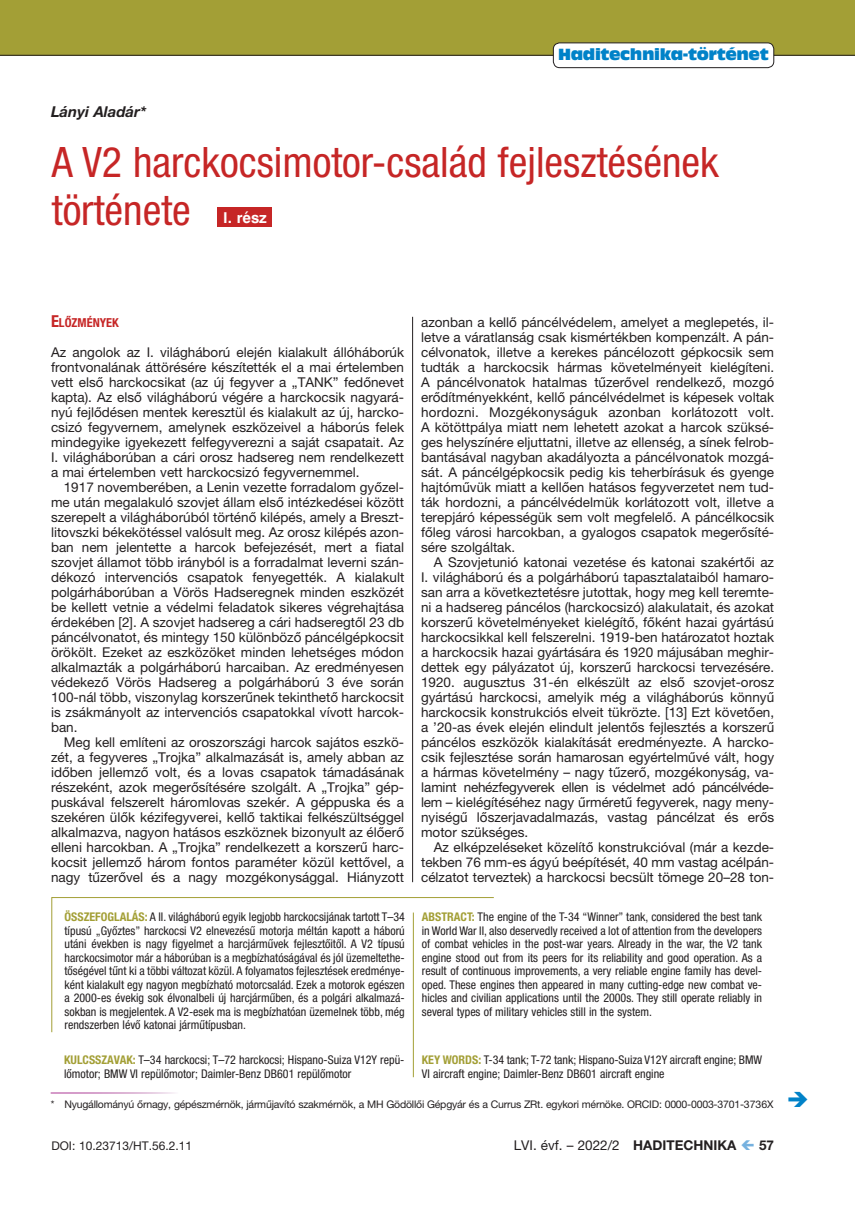
<style>
.page{position:relative;width:855px;height:1212px;background:#fff}
.page>*{position:absolute;margin:0;border:0;box-sizing:border-box;transform-origin:0 0}
.t1{font:condensed 42px/48px "Helvetica Neue LT Pro";color:#c62626}
.t2{font:15px "Antique Olive Compact";letter-spacing:-.02em;color:#0082c8}
.t3{font:italic 700 15px "Helvetica Neue LT Pro";color:#231f20}
.t4{font:15px "Swiss 721 HU Bold";color:#fff}
.t5{font:13.5px/15px "Helvetica Neue LT Pro";color:#231f20;text-align:justify}
.t6{font:700 13.5px "Helvetica Neue LT Pro";color:#231f20}
.t7{font:700 condensed 12.3px "Helvetica Neue LT Pro";color:#c62626}
.t8{font:condensed 12px/13.5px "Helvetica Neue LT Pro";color:#231f20;text-align:justify}
.t9{font:12px "Helvetica Neue LT Pro";color:#231f20}
.t10{font:10.5px "Helvetica Neue LT Pro";letter-spacing:-.02em;color:#231f20}
.s1{font-size:16.5px}
.s2{font-weight:700;color:#a39f36}
.s3{font-weight:700}
</style>
<div class="page">
<hr style="left:413px;top:912px;width:1px;height:165px;background:#a39f36">
<svg style="left:51px;top:897px;width:443px;height:136px"></svg>
<div style="left:0;top:0;width:855px;height:55px;background:#a39f36"></div>
<hr style="left:0;top:55px;width:855px;height:1px;background:#231f20">
<div style="left:553px;top:43px;width:220px;height:25px;background:#fff;border-radius:6px"></div>
<div style="left:553px;top:43px;width:221px;height:25px;border:1px solid #231f20;border-radius:6px"></div>
<div style="left:218px;top:207px;width:54px;height:20px;background:#c62626"></div>
<hr style="left:412px;top:317px;width:1px;height:565px;background:#231f20">
<p class="t2" style="left:558px;top:44px;width:212px">Haditechnika-történet</p>
<p class="t3" style="left:51px;top:102px;width:97px">Lányi Aladár*</p>
<h1 class="t1" style="left:52px;top:138px;width:668px">A V2 harckocsimotor-család fejlesztésének története</h1>
<p class="t4" style="left:223px;top:208px;width:45px">I. rész</p>
<p class="t7" style="left:51px;top:315px;width:69px"><span class="s1">E</span>LŐZMÉNYEK</p>
<p class="t5" style="left:51px;top:345px;width:354px">Az angolok az I. világháború elején kialakult állóháborúk frontvonalának áttörésére készítették el a mai értelemben vett első harckocsikat (az új fegyver a „TANK” fedőnevet kapta). Az első világháború végére a harckocsik nagyará&shy;nyú fejlődésen mentek keresztül és kialakult az új, harcko&shy;csizó fegyvernem, amelynek eszközeivel a háborús felek mindegyike igyekezett felfegyverezni a saját csapatait. Az I. világháborúban a cári orosz hadsereg nem rendelkezett a mai értelemben vett harckocsizó fegyvernemmel.</p>
<p class="t5" style="left:51px;top:480px;width:355px;text-indent:13px">1917 novemberében, a Lenin vezette forradalom győzel&shy;me után megalakuló szovjet állam első intézkedései között szerepelt a világháborúból történő kilépés, amely a Breszt&shy;litovszki békekötéssel valósult meg. Az orosz kilépés azon&shy;ban nem jelentette a harcok befejezését, mert a fiatal szovjet államot több irányból is a forradalmat leverni szán&shy;dékozó intervenciós csapatok fenyegették. A kialakult polgárháborúban a Vörös Hadseregnek minden eszközét be kellett vetnie a védelmi feladatok sikeres végrehajtása érdekében [2]. A szovjet hadsereg a cári hadseregtől 23 db páncélvonatot, és mintegy 150 különböző páncélgépkocsit örökölt. Ezeket az eszközöket minden lehetséges módon alkalmazták a polgárháború harcaiban. Az eredményesen védekező Vörös Hadsereg a polgárháború 3 éve során 100-nál több, viszonylag korszerűnek tekinthető harckocsit is zsákmányolt az intervenciós csapatokkal vívott harcok&shy;ban.</p>
<p class="t5" style="left:51px;top:735px;width:354px;text-indent:13px">Meg kell említeni az oroszországi harcok sajátos eszkö&shy;zét, a fegyveres „Trojka” alkalmazását is, amely abban az időben jellemző volt, és a lovas csapatok támadásának részeként, azok megerősítésére szolgált. A „Trojka” gép&shy;puskával felszerelt háromlovas szekér. A géppuska és a szekéren ülők kézifegyverei, kellő taktikai felkészültséggel alkalmazva, nagyon hatásos eszköznek bizonyult az élőerő elleni harcokban. A „Trojka” rendelkezett a korszerű harc&shy;kocsit jellemző három fontos paraméter közül kettővel, a nagy tűzerővel és a nagy mozgékonysággal. Hiányzott</p>
<p class="t5" style="left:421px;top:315px;width:355px">azonban a kellő páncélvédelem, amelyet a meglepetés, il&shy;letve a váratlanság csak kismértékben kompenzált. A pán&shy;célvonatok, illetve a kerekes páncélozott gépkocsik sem tudták a harckocsik hármas követelményeit kielégíteni.<br>A páncélvonatok hatalmas tűzerővel rendelkező, mozgó erődítményekként, kellő páncélvédelmet is képesek voltak hordozni. Mozgékonyságuk azonban korlátozott volt.<br>A kötöttpálya miatt nem lehetett azokat a harcok szüksé&shy;ges helyszínére eljuttatni, illetve az ellenség, a sínek felrob&shy;bantásával nagyban akadályozta a páncélvonatok mozgá&shy;sát. A páncélgépkocsik pedig kis teherbírásuk és gyenge hajtóművük miatt a kellően hatásos fegyverzetet nem tud&shy;ták hordozni, a páncélvédelmük korlátozott volt, illetve a terepjáró képességük sem volt megfelelő. A páncélkocsik főleg városi harcokban, a gyalogos csapatok megerősíté&shy;sére szolgáltak.</p>
<p class="t5" style="left:421px;top:554px;width:354px;text-indent:13px">A Szovjetunió katonai vezetése és katonai szakértői az I. világháború és a polgárháború tapasztalataiból hamaro&shy;san arra a következtetésre jutottak, hogy meg kell teremte&shy;ni a hadsereg páncélos (harckocsizó) alakulatait, és azokat korszerű követelményeket kielégítő, főként hazai gyártású harckocsikkal kell felszerelni. 1919-ben határozatot hoztak a harckocsik hazai gyártására és 1920 májusában meghir&shy;dettek egy pályázatot új, korszerű harckocsi tervezésére.<br>1920. augusztus 31-én elkészült az első szovjet-orosz gyártású harckocsi, amelyik még a világháborús könnyű harckocsik konstrukciós elveit tükrözte. [13] Ezt követően, a ’20-as évek elején elindult jelentős fejlesztés a korszerű páncélos eszközök kialakítását eredményezte. A harcko&shy;csik fejlesztése során hamarosan egyértelművé vált, hogy a hármas követelmény – nagy tűzerő, mozgékonyság, va&shy;lamint nehézfegyverek ellen is védelmet adó páncélvéde&shy;lem – kielégítéséhez nagy űrméretű fegyverek, nagy men - nyiségű lőszerjavadalmazás, vastag páncélzat és erős motor szükséges.</p>
<p class="t5" style="left:421px;top:839px;width:354px;text-indent:13px">Az elképzeléseket közelítő konstrukcióval (már a kezde&shy;tekben 76 mm-es ágyú beépítését, 40 mm vastag acélpán&shy;célzatot terveztek) a harckocsi becsült tömege 20–28 ton-</p>
<p class="t8" style="left:65px;top:910px;width:342px"><span class="s2">ÖSSZEFOGLALÁS:</span> A II. világháború egyik legjobb harckocsijának tartott T–34 típusú „Győztes” harckocsi V2 elnevezésű motorja méltán kapott a háború utáni években is nagy figyelmet a harcjárművek fejlesztőitől. A V2 típusú harckocsimotor már a háborúban is a megbízhatóságával és jól üzemeltethe&shy;tőségével tűnt ki a többi változat közül. A folyamatos fejlesztések eredménye&shy;ként kialakult egy nagyon megbízható motorcsalád. Ezek a motorok egészen a 2000-es évekig sok élvonalbeli új harcjárműben, és a polgári alkalmazá&shy;sokban is megjelentek. A V2-esek ma is megbízhatóan üzemelnek több, még rendszerben lévő katonai járműtípusban.</p>
<p class="t8" style="left:422px;top:910px;width:342px"><span class="s2">ABSTRACT:</span> The engine of the T-34 “Winner” tank, considered the best tank in World War II, also deservedly received a lot of attention from the developers of combat vehicles in the post-war years. Already in the war, the V2 tank engine stood out from its peers for its reliability and good operation. As a result of continuous improvements, a very reliable engine family has devel&shy;oped. These engines then appeared in many cutting-edge new combat ve&shy;hicles and civilian applications until the 2000s. They still operate reliably in several types of military vehicles still in the system.</p>
<p class="t8" style="left:422px;top:1053px;width:342px"><span class="s2">KEY WORDS:</span> T-34 tank; T-72 tank; Hispano-Suiza V12Y aircraft engine; BMW<br>VI aircraft engine; Daimler-Benz DB601 aircraft engine</p>
<p class="t8" style="left:64px;top:1053px;width:342px"><span class="s2">KULCSSZAVAK:</span> T–34 harckocsi; T–72 harckocsi; Hispano-Suiza V12Y repü&shy;lőmotor; BMW VI repülőmotor; Daimler-Benz DB601 repülőmotor</p>
<p class="t10" style="left:51px;top:1097px;width:724px">* Nyugállományú őrnagy, gépészmérnök, járműjavító szakmérnök, a MH Gödöllői Gépgyár és a Currus ZRt. egykori mérnöke. ORCID: 0000-0003-3701-3736X</p>
<p class="t9" style="left:51px;top:1139px;width:142px">DOI: 10.23713/HT.56.2.11</p>
<p class="t5" style="left:514px;top:1137px;width:224px">LVI. évf. – 2022/2 <span class="s3">HADITECHNIKA</span></p>
<p class="t6" style="left:759px;top:1137px;width:17px">57</p>
</div>
